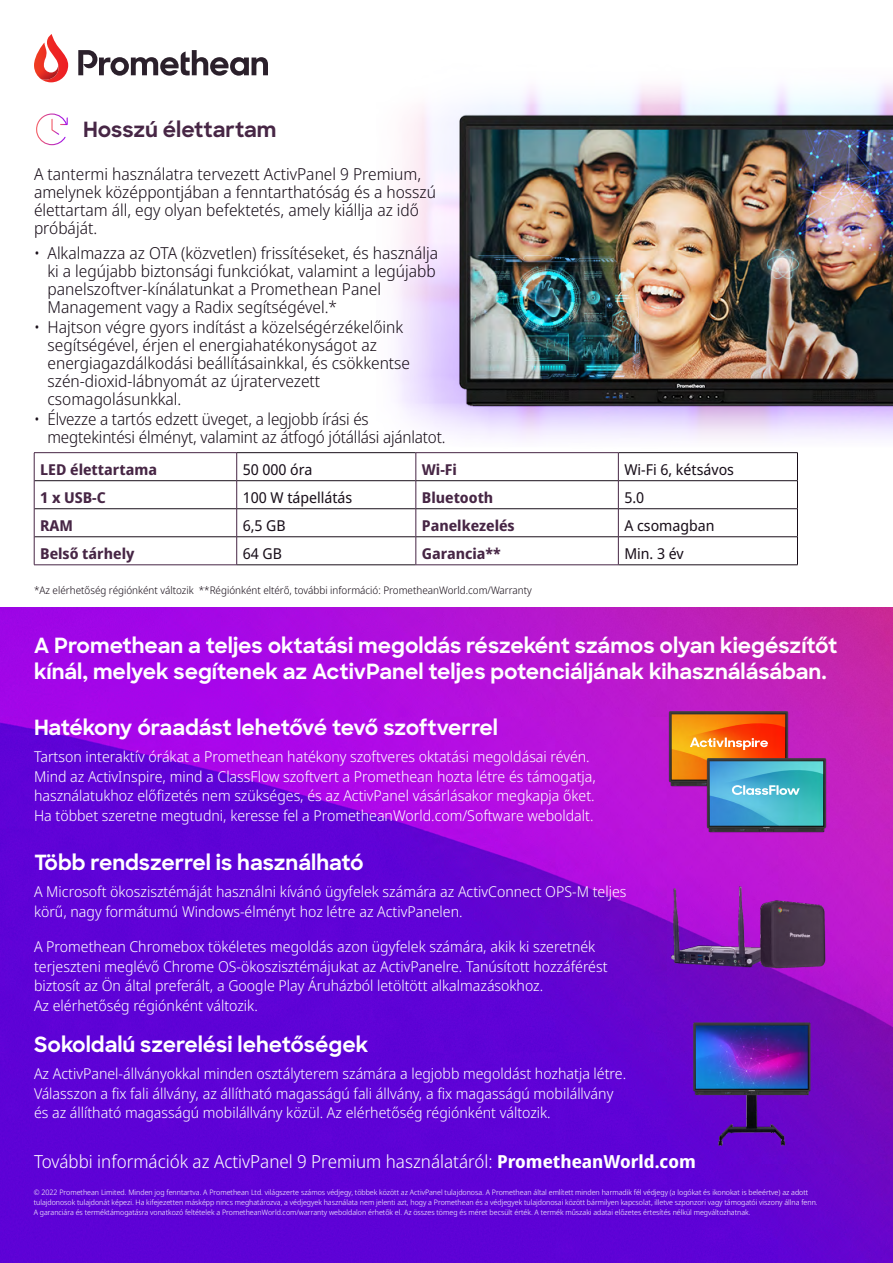
<style>
.page{position:relative;width:893px;height:1263px;background:#fff}
.page>*{position:absolute;margin:0;border:0;box-sizing:border-box;transform-origin:0 0}
.Flyer_Body{font:700 21px/25.5px "Sharp Sans";color:#fff}
.Flyer_Subhead{font:700 21px "Sharp Sans";color:#fff}
.Flyer_Subhead-2{font:700 21px "Sharp Sans";color:#472645}
.Flyer_Footnote{font:300 18px "Noto Sans Display";color:#fff}
.Flyer_Body-2{font:300 16.5px/18px "Noto Sans Display";color:#190f1a}
.Flyer_Subhead-3{font:300 15px/19.5px "Noto Sans Display";color:#fff}
.Flyer_Body-3{font:300 15px/19.5px "Noto Sans Display";color:#fff}
.Flyer_Footnote-2{font:700 15px "Noto Sans Display";color:#472645}
.Flyer_Footnote-3{font:15px "Noto Sans Display";color:#190f1a}
.Flyer_Body-4{font:300 10.5px "Noto Sans Display";color:#190f1a}
.Flyer_Legal{font:300 7.5px/9.8px "Noto Sans Display";color:#fff}
.s1{font-weight:700}
</style>
<div class="page">
<img style="left:0;top:608px;width:893px;height:655px">
<img style="left:395px;top:83px;width:498px;height:357px">
<svg style="left:36px;top:113px;width:32px;height:33px"></svg>
<svg style="left:78px;top:50px;width:190px;height:26px"></svg>
<svg style="left:42px;top:34px;width:26px;height:48px"></svg>
<img style="left:34px;top:43px;width:27px;height:37px">
<img style="left:668px;top:712px;width:121px;height:74px">
<svg style="left:690px;top:737px;width:78px;height:13px"></svg>
<img style="left:706px;top:758px;width:120px;height:75px">
<svg style="left:732px;top:785px;width:68px;height:10px"></svg>
<img style="left:669px;top:1020px;width:160px;height:125px">
<img style="left:669px;top:859px;width:157px;height:136px">
<hr style="left:237px;top:452px;width:179px;height:1px;background:#190f1a">
<hr style="left:618px;top:452px;width:180px;height:1px;background:#190f1a">
<hr style="left:34px;top:480px;width:203px;height:1px;background:#190f1a">
<hr style="left:237px;top:480px;width:179px;height:1px;background:#190f1a">
<hr style="left:416px;top:480px;width:202px;height:1px;background:#190f1a">
<hr style="left:618px;top:480px;width:180px;height:1px;background:#190f1a">
<hr style="left:34px;top:508px;width:203px;height:1px;background:#190f1a">
<hr style="left:237px;top:508px;width:179px;height:1px;background:#190f1a">
<hr style="left:416px;top:508px;width:202px;height:1px;background:#190f1a">
<hr style="left:618px;top:508px;width:180px;height:1px;background:#190f1a">
<hr style="left:34px;top:536px;width:203px;height:1px;background:#190f1a">
<hr style="left:237px;top:536px;width:179px;height:1px;background:#190f1a">
<hr style="left:416px;top:536px;width:202px;height:1px;background:#190f1a">
<hr style="left:618px;top:536px;width:180px;height:1px;background:#190f1a">
<svg style="left:797px;top:453px;width:1px;height:111px"></svg>
<hr style="left:237px;top:564px;width:179px;height:1px;background:#190f1a">
<hr style="left:618px;top:564px;width:180px;height:1px;background:#190f1a">
<hr style="left:34px;top:452px;width:203px;height:1px;background:#472645">
<svg style="left:34px;top:453px;width:1px;height:111px"></svg>
<svg style="left:236px;top:453px;width:1px;height:111px"></svg>
<hr style="left:34px;top:564px;width:203px;height:1px;background:#472645">
<hr style="left:416px;top:452px;width:202px;height:1px;background:#472645">
<svg style="left:416px;top:453px;width:1px;height:111px"></svg>
<svg style="left:618px;top:453px;width:1px;height:112px"></svg>
<hr style="left:416px;top:564px;width:202px;height:1px;background:#472645">
<p class="Flyer_Subhead-2" style="left:83px;top:114px;width:195px">Hosszú élettartam</p>
<p class="Flyer_Body-2" style="left:34px;top:166px;width:403px">A tantermi használatra tervezett ActivPanel 9 Premium, amelynek középpontjában a fenntarthatóság és a hosszú élettartam áll, egy olyan befektetés, amely kiállja az idő próbáját.</p>
<p class="Flyer_Body-2" style="left:48px;top:244px;width:392px;text-indent:-14px">• Alkalmazza az OTA (közvetlen) frissítéseket, és használja ki a legújabb biztonsági funkciókat, valamint a legújabb panelszoftver-kínálatunkat a Promethean Panel Management vagy a Radix segítségével.*</p>
<p class="Flyer_Body-2" style="left:48px;top:319px;width:364px;text-indent:-14px">• Hajtson végre gyors indítást a közelségérzékelőink segítségével, érjen el energiahatékonyságot az energiagazdálkodási beállításainkkal, és csökkentse szén-dioxid-lábnyomát az újratervezett csomagolásunkkal.</p>
<p class="Flyer_Body-2" style="left:48px;top:411px;width:400px;text-indent:-14px">• Élvezze a tartós edzett üveget, a legjobb írási és megtekintési élményt, valamint az átfogó jótállási ajánlatot.</p>
<p class="Flyer_Footnote-2" style="left:40px;top:459px;width:118px">LED élettartama</p>
<p class="Flyer_Footnote-3" style="left:243px;top:459px;width:71px">50 000 óra</p>
<p class="Flyer_Footnote-2" style="left:422px;top:459px;width:37px">Wi-Fi</p>
<p class="Flyer_Footnote-3" style="left:624px;top:459px;width:111px">Wi-Fi 6, kétsávos</p>
<p class="Flyer_Footnote-2" style="left:40px;top:487px;width:67px">1 x USB-C</p>
<p class="Flyer_Footnote-3" style="left:243px;top:487px;width:111px">100 W tápellátás</p>
<p class="Flyer_Footnote-2" style="left:422px;top:487px;width:73px">Bluetooth</p>
<p class="Flyer_Footnote-3" style="left:624px;top:487px;width:21px">5.0</p>
<p class="Flyer_Footnote-2" style="left:40px;top:515px;width:34px">RAM</p>
<p class="Flyer_Footnote-3" style="left:243px;top:515px;width:45px">6,5 GB</p>
<p class="Flyer_Footnote-2" style="left:422px;top:515px;width:94px">Panelkezelés</p>
<p class="Flyer_Footnote-3" style="left:624px;top:515px;width:92px">A csomagban</p>
<p class="Flyer_Footnote-2" style="left:40px;top:543px;width:96px">Belső tárhely</p>
<p class="Flyer_Footnote-3" style="left:243px;top:543px;width:41px">64 GB</p>
<p class="Flyer_Footnote-2" style="left:422px;top:543px;width:80px">Garancia**</p>
<p class="Flyer_Footnote-3" style="left:624px;top:543px;width:61px">Min. 3 év</p>
<p class="Flyer_Body-4" style="left:34px;top:582px;width:499px">*Az elérhetőség régiónként változik **Régiónként eltérő, további információ: PrometheanWorld.com/Warranty</p>
<p class="Flyer_Body" style="left:34px;top:632px;width:805px">A Promethean a teljes oktatási megoldás részeként számos olyan kiegészítőt kínál, melyek segítenek az ActivPanel teljes potenciáljának kihasználásában.</p>
<p class="Flyer_Subhead" style="left:34px;top:712px;width:465px">Hatékony óraadást lehetővé tevő szoftverrel</p>
<p class="Flyer_Subhead-3" style="left:34px;top:747px;width:563px">Tartson interaktív órákat a Promethean hatékony szoftveres oktatási megoldásai révén.<br>Mind az ActivInspire, mind a ClassFlow szoftvert a Promethean hozta létre és támogatja, használatukhoz előfizetés nem szükséges, és az ActivPanel vásárlásakor megkapja őket.<br>Ha többet szeretne megtudni, keresse fel a PrometheanWorld.com/Software weboldalt.</p>
<p class="Flyer_Subhead" style="left:34px;top:847px;width:331px">Több rendszerrel is használható</p>
<p class="Flyer_Subhead-3" style="left:34px;top:882px;width:594px">A Microsoft ökoszisztémáját használni kívánó ügyfelek számára az ActivConnect OPS-M teljes körű, nagy formátumú Windows-élményt hoz létre az ActivPanelen.</p>
<p class="Flyer_Body-3" style="left:34px;top:937px;width:575px">A Promethean Chromebox tökéletes megoldás azon ügyfelek számára, akik ki szeretnék terjeszteni meglévő Chrome OS-ökoszisztémájukat az ActivPanelre. Tanúsított hozzáférést biztosít az Ön által preferált, a Google Play Áruházból letöltött alkalmazásokhoz.<br>Az elérhetőség régiónként változik.</p>
<p class="Flyer_Subhead" style="left:34px;top:1029px;width:336px">Sokoldalú szerelési lehetőségek</p>
<p class="Flyer_Subhead-3" style="left:34px;top:1064px;width:594px">Az ActivPanel-állványokkal minden osztályterem számára a legjobb megoldást hozhatja létre.<br>Válasszon a fix fali állvány, az állítható magasságú fali állvány, a fix magasságú mobilállvány és az állítható magasságú mobilállvány közül. Az elérhetőség régiónként változik.</p>
<p class="Flyer_Footnote" style="left:34px;top:1148px;width:663px">További információk az ActivPanel 9 Premium használatáról: <span class="s1">PrometheanWorld.com</span></p>
<p class="Flyer_Legal" style="left:34px;top:1188px;width:785px">© 2022 Promethean Limited. Minden jog fenntartva. A Promethean Ltd. világszerte számos védjegy, többek között az ActivPanel tulajdonosa. A Promethean által említett minden harmadik fél védjegy (a logókat és ikonokat is beleértve) az adott tulajdonosok tulajdonát képezi. Ha kifejezetten másképp nincs meghatározva, a védjegyek használata nem jelenti azt, hogy a Promethean és a védjegyek tulajdonosai között bármilyen kapcsolat, illetve szponzori vagy támogatói viszony állna fenn.<br>A garanciára és terméktámogatásra vonatkozó feltételek a PrometheanWorld.com/warranty weboldalon érhetők el. Az összes tömeg és méret becsült érték. A termék műszaki adatai előzetes értesítés nélkül megváltozhatnak.</p>
</div>
